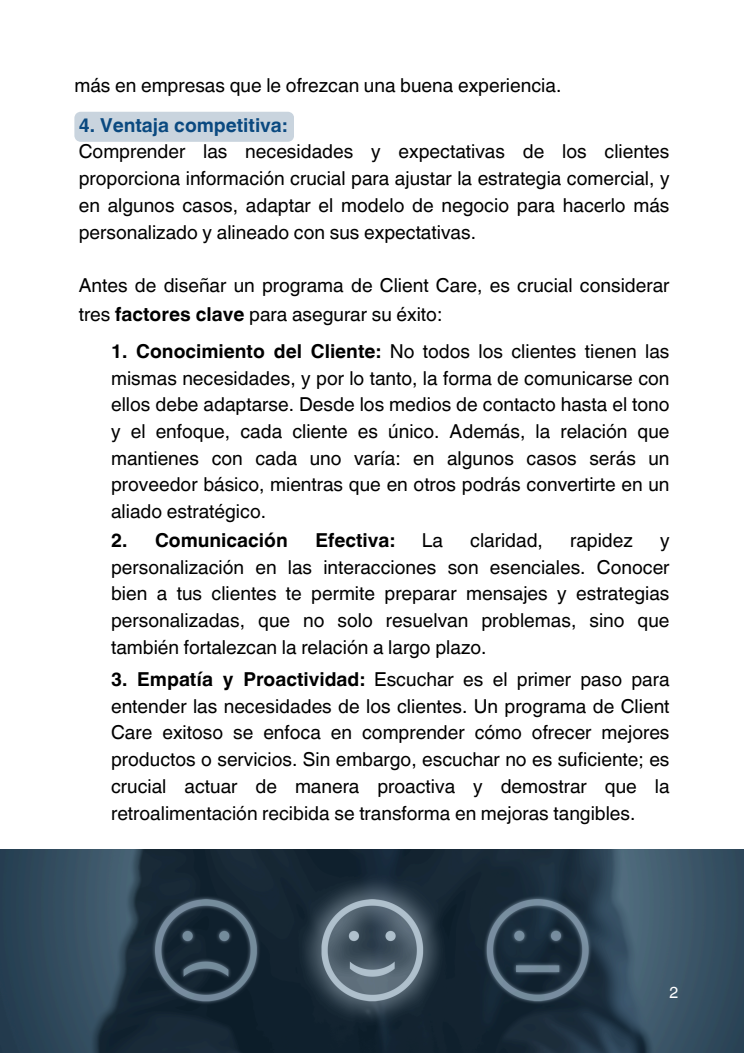
<style>
.page{position:relative;width:744px;height:1053px;background:#fff}
.page>*{position:absolute;margin:0;border:0;box-sizing:border-box;transform-origin:0 0}
.t1{font:19.2px/26.7px "Helvetica World";color:#000;text-align:justify}
.t2{font:700 19.2px "Helvetica World";color:#000}
.t3{font:16px "Helvetica World";color:#fff}
.s1{font-weight:700;color:#0a4980}
.s2{font-weight:700}
</style>
<div class="page">
<svg style="left:0;top:849px;width:744px;height:203px;background:#2a3e4e"></svg>
<div style="left:74px;top:112px;width:220px;height:30px;background:#c9d4de"></div>
<p class="t1" style="left:74px;top:72px;width:488px">más en empresas que le ofrezcan una buena experiencia.</p>
<h1 class="t1" style="left:79px;top:112px;width:592px;text-align:left"><span class="s1">4. Ventaja competitiva:<br></span>Comprender las necesidades y expectativas de los clientes proporciona información crucial para ajustar la estrategia comercial, y en algunos casos, adaptar el modelo de negocio para hacerlo más personalizado y alineado con sus expectativas.</h1>
<h1 class="t1" style="left:79px;top:271px;width:592px;line-height:28.8px">Antes de diseñar un programa de Client Care, es crucial considerar tres <span class="s2">factores clave</span> para asegurar su éxito:</h1>
<h1 class="t1" style="left:111px;top:338px;width:560px"><span class="s2">1. Conocimiento del Cliente:</span> No todos los clientes tienen las mismas necesidades, y por lo tanto, la forma de comunicarse con ellos debe adaptarse. Desde los medios de contacto hasta el tono y el enfoque, cada cliente es único. Además, la relación que mantienes con cada uno varía: en algunos casos serás un proveedor básico, mientras que en otros podrás convertirte en un aliado estratégico.</h1>
<h1 class="t2" style="left:111px;top:524px;width:178px">2. Comunicación</h1>
<h1 class="t2" style="left:315px;top:524px;width:81px">Efectiva:</h1>
<h1 class="t1" style="left:422px;top:527px;width:23px">La</h1>
<h1 class="t1" style="left:470px;top:527px;width:74px">claridad,</h1>
<h1 class="t1" style="left:570px;top:527px;width:64px">rapidez</h1>
<h1 class="t1" style="left:111px;top:527px;width:560px;text-indent:549px">y personalización en las interacciones son esenciales. Conocer bien a tus clientes te permite preparar mensajes y estrategias personalizadas, que no solo resuelvan problemas, sino que también fortalezcan la relación a largo plazo.</h1>
<p class="t1" style="left:111px;top:666px;width:560px"><span class="s2">3. Empatía y Proactividad:</span> Escuchar es el primer paso para entender las necesidades de los clientes. Un programa de Client Care exitoso se enfoca en comprender cómo ofrecer mejores productos o servicios. Sin embargo, escuchar no es suficiente; es crucial actuar de manera proactiva y demostrar que la retroalimentación recibida se transforma en mejoras tangibles.</p>
<h1 class="t3" style="left:670px;top:982px;width:10px">2</h1>
</div>
